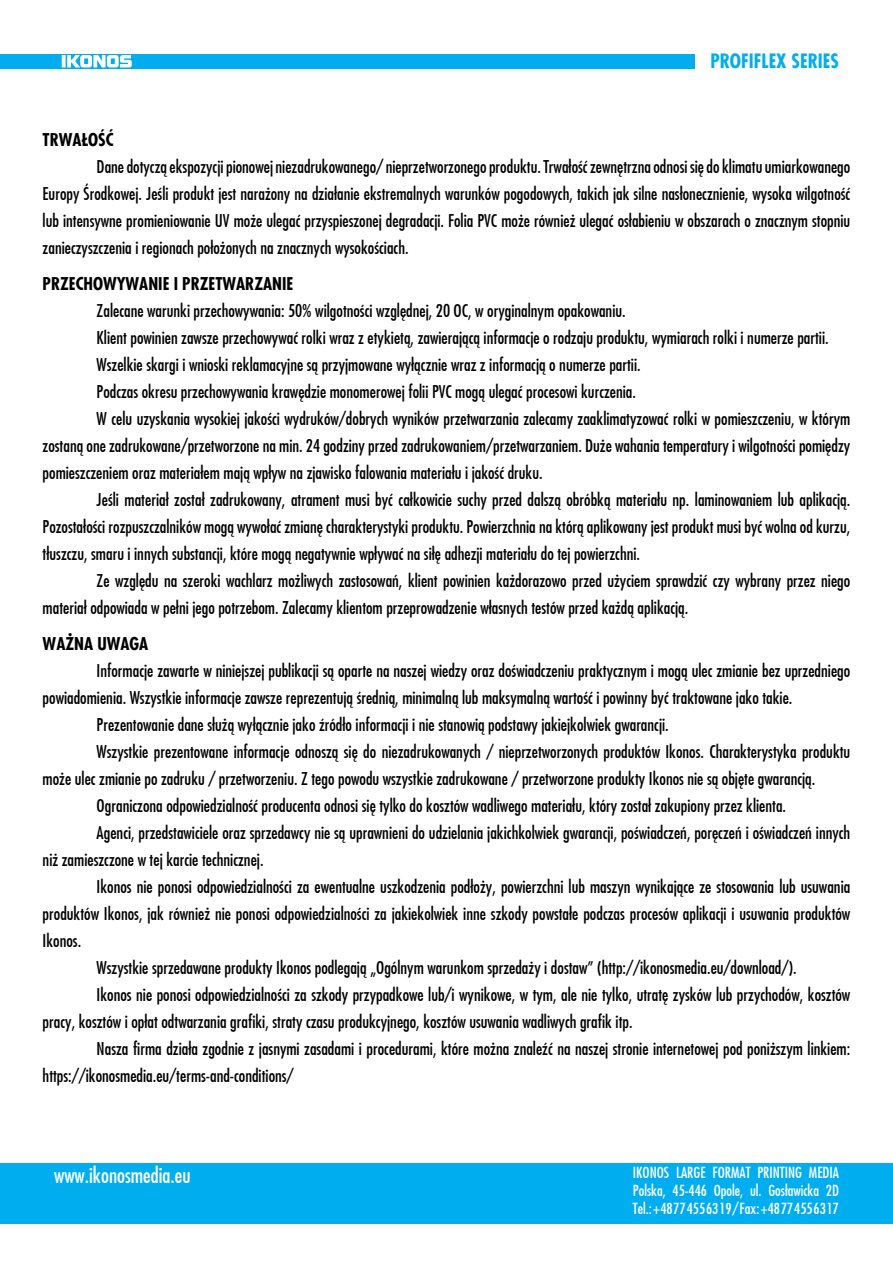
<style>
.page{position:relative;width:893px;height:1263px;background:#fff}
.page>*{position:absolute;margin:0;border:0;box-sizing:border-box;transform-origin:0 0}
.t1{font:21px "Fujiyama";color:#fff}
.t2{font:700 19.35px "Fujiyama";color:#00aeef}
.t3{font:17.25px/27px "Fujiyama";color:#000;text-align:justify}
.t4{font:700 17.25px "Fujiyama";color:#000}
.t5{font:15px/18px "Fujiyama";color:#fff;text-align:justify}
</style>
<div class="page">
<div style="left:0;top:1163px;width:893px;height:61px;background:#00aeef"></div>
<div style="left:0;top:54px;width:695px;height:15px;background:#00aeef"></div>
<svg style="left:62px;top:55px;width:70px;height:13px"></svg>
<p class="t2" style="left:710px;top:49px;width:39px">PROFIFLE</p>
<p class="t2" style="left:776px;top:49px;width:64px">X SERIES</p>
<p class="t4" style="left:43px;top:129px;width:55px">TRWAŁOŚĆ</p>
<p class="t3" style="left:43px;top:153px;width:809px;text-indent:54px">Dane dotyczą ekspozycji pionowej niezadrukowanego/ nieprzetworzonego produktu. Trwałość zewnętrzna odnosi się do klimatu umiarkowanego Europy Środkowej. Jeśli produkt jest narażony na działanie ekstremalnych warunków pogodowych, takich jak silne nasłonecznienie, wysoka wilgotność lub intensywne promieniowanie UV może ulegać przyspieszonej degradacji. Folia PVC może również ulegać osłabieniu w obszarach o znacznym stopniu zanieczyszczenia i regionach położonych na znacznych wysokościach.</p>
<p class="t4" style="left:43px;top:273px;width:252px">PRZECHOWYWANIE I PRZETWARZANIE</p>
<p class="t3" style="left:97px;top:297px;width:530px">Zalecane warunki przechowywania: 50% wilgotności względnej, 20 OC, w oryginalnym opakowaniu.</p>
<p class="t3" style="left:97px;top:324px;width:733px">Klient powinien zawsze przechowywać rolki wraz z etykietą, zawierającą informacje o rodzaju produktu, wymiarach rolki i numerze partii.</p>
<p class="t3" style="left:97px;top:351px;width:546px">Wszelkie skargi i wnioski reklamacyjne są przyjmowane wyłącznie wraz z informacją o numerze partii.</p>
<p class="t3" style="left:97px;top:378px;width:541px">Podczas okresu przechowywania krawędzie monomerowej folii PVC mogą ulegać procesowi kurczenia.</p>
<p class="t3" style="left:97px;top:405px;width:755px">W celu uzyskania wysokiej jakości wydruków/dobrych wyników przetwarzania zalecamy zaaklimatyzować rolki w pomieszczeniu, w którym</p>
<p class="t3" style="left:43px;top:432px;width:809px">zostaną one zadrukowane/przetworzone na min. 24 godziny przed zadrukowaniem/przetwarzaniem. Duże wahania temperatury i wilgotności pomiędzy</p>
<p class="t3" style="left:43px;top:459px;width:502px">pomieszczeniem oraz materiałem mają wpływ na zjawisko falowania materiału i jakość druku.</p>
<p class="t3" style="left:97px;top:486px;width:755px">Jeśli materiał został zadrukowany, atrament musi być całkowicie suchy przed dalszą obróbką materiału np. laminowaniem lub aplikacją.</p>
<p class="t3" style="left:43px;top:513px;width:809px">Pozostałości rozpuszczalników mogą wywołać zmianę charakterystyki produktu. Powierzchnia na którą aplikowany jest produkt musi być wolna od kurzu,</p>
<p class="t3" style="left:43px;top:540px;width:599px">tłuszczu, smaru i innych substancji, które mogą negatywnie wpływać na siłę adhezji materiału do tej powierzchni.</p>
<p class="t3" style="left:97px;top:567px;width:755px">Ze względu na szeroki wachlarz możliwych zastosowań, klient powinien każdorazowo przed użyciem sprawdzić czy wybrany przez niego</p>
<p class="t3" style="left:43px;top:594px;width:647px">materiał odpowiada w pełni jego potrzebom. Zalecamy klientom przeprowadzenie własnych testów przed każdą aplikacją.</p>
<p class="t4" style="left:43px;top:632px;width:107px">WAŻNA UWAGA</p>
<p class="t3" style="left:97px;top:657px;width:755px">Informacje zawarte w niniejszej publikacji są oparte na naszej wiedzy oraz doświadczeniu praktycznym i mogą ulec zmianie bez uprzedniego</p>
<p class="t3" style="left:43px;top:684px;width:751px">powiadomienia. Wszystkie informacje zawsze reprezentują średnią, minimalną lub maksymalną wartość i powinny być traktowane jako takie.</p>
<p class="t3" style="left:97px;top:711px;width:574px">Prezentowanie dane służą wyłącznie jako źródło informacji i nie stanowią podstawy jakiejkolwiek gwarancji.</p>
<p class="t3" style="left:97px;top:738px;width:755px">Wszystkie prezentowane informacje odnoszą się do niezadrukowanych / nieprzetworzonych produktów Ikonos. Charakterystyka produktu</p>
<p class="t3" style="left:43px;top:765px;width:774px">może ulec zmianie po zadruku / przetworzeniu. Z tego powodu wszystkie zadrukowane / przetworzone produkty Ikonos nie są objęte gwarancją.</p>
<p class="t3" style="left:97px;top:792px;width:691px">Ograniczona odpowiedzialność producenta odnosi się tylko do kosztów wadliwego materiału, który został zakupiony przez klienta.</p>
<p class="t3" style="left:97px;top:819px;width:755px">Agenci, przedstawiciele oraz sprzedawcy nie są uprawnieni do udzielania jakichkolwiek gwarancji, poświadczeń, poręczeń i oświadczeń innych</p>
<p class="t3" style="left:43px;top:846px;width:222px">niż zamieszczone w tej karcie technicznej.</p>
<p class="t3" style="left:97px;top:873px;width:755px">Ikonos nie ponosi odpowiedzialności za ewentualne uszkodzenia podłoży, powierzchni lub maszyn wynikające ze stosowania lub usuwania</p>
<p class="t3" style="left:43px;top:900px;width:809px">produktów Ikonos, jak również nie ponosi odpowiedzialności za jakiekolwiek inne szkody powstałe podczas procesów aplikacji i usuwania produktów</p>
<p class="t3" style="left:43px;top:927px;width:40px">Ikonos.</p>
<p class="t3" style="left:97px;top:953px;width:702px">Wszystkie sprzedawane produkty Ikonos podlegają „Ogólnym warunkom sprzedaży i dostaw” (http://ikonosmedia.eu/download/).</p>
<p class="t3" style="left:97px;top:980px;width:755px">Ikonos nie ponosi odpowiedzialności za szkody przypadkowe lub/i wynikowe, w tym, ale nie tylko, utratę zysków lub przychodów, kosztów</p>
<p class="t3" style="left:43px;top:1007px;width:591px">pracy, kosztów i opłat odtwarzania grafiki, straty czasu produkcyjnego, kosztów usuwania wadliwych grafik itp.</p>
<p class="t3" style="left:97px;top:1034px;width:755px">Nasza firma działa zgodnie z jasnymi zasadami i procedurami, które można znaleźć na naszej stronie internetowej pod poniższym linkiem:</p>
<p class="t3" style="left:43px;top:1061px;width:252px">https://ikonosmedia.eu/terms-and-conditions/</p>
<p class="t1" style="left:54px;top:1161px;width:138px">www.ikonosmedia.eu</p>
<p class="t5" style="left:633px;top:1163px;width:208px">IKONOS LARGE FORMAT PRINTING MEDIA Polska, 45-446 Opole, ul. Gosławicka 2D Tel.: +48 77 455 63 19 / Fax: +48 77 455 63 17</p>
</div>
